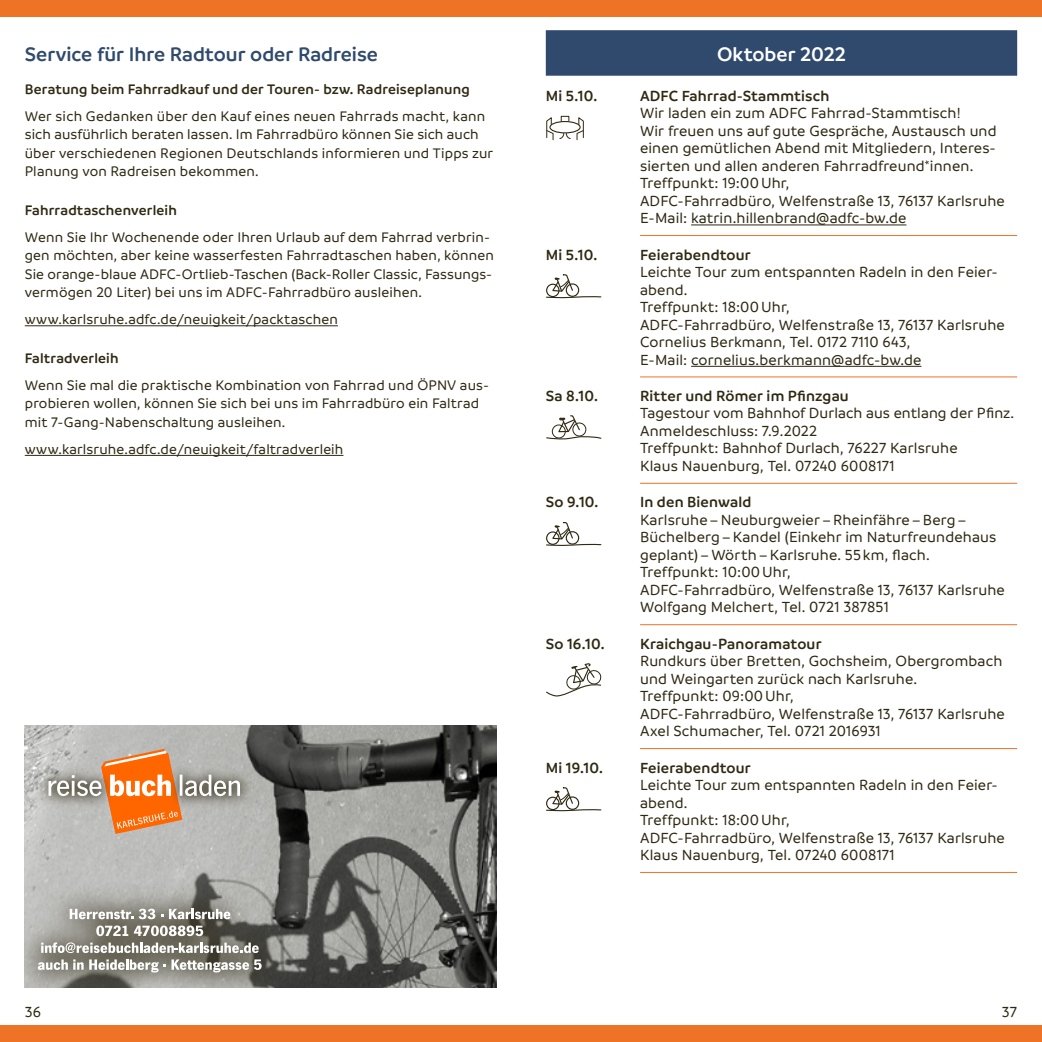
<style>
.page{position:relative;width:1042px;height:1042px;background:#fff}
.page>*{position:absolute;margin:0;border:0;box-sizing:border-box;transform-origin:0 0}
.t1{font:600 21px "Branding";color:#2f4a6d}
.t2{font:600 21px "Branding";color:#fff}
.t3{font:500 15.75px/17.5px "Branding";letter-spacing:.01em;color:#2f2912}
.t4{font:600 15.75px "Branding";letter-spacing:.01em;color:#2f2912}
.t5{font:500 14.88px/18.4px "Branding";letter-spacing:.01em;color:#2f2912}
.t6{font:600 14.88px "Branding";letter-spacing:.015em;color:#2f2912}
</style>
<div class="page">
<div style="left:0;top:0;width:1042px;height:16px;background:#ee7326"></div>
<div style="left:0;top:1025px;width:1042px;height:17px;background:#ee7326"></div>
<hr style="left:25px;top:325px;width:313px;height:1px;background:#2f2912">
<hr style="left:25px;top:455px;width:318px;height:1px;background:#2f2912">
<div style="left:546px;top:30px;width:471px;height:46px;background:#2f4a6d"></div>
<hr style="left:640px;top:235px;width:377px;height:1px;background:#ee7326">
<hr style="left:691px;top:225px;width:215px;height:1px;background:#2f2912">
<hr style="left:640px;top:376px;width:377px;height:1px;background:#ee7326">
<hr style="left:691px;top:366px;width:230px;height:1px;background:#2f2912">
<hr style="left:640px;top:483px;width:377px;height:1px;background:#ee7326">
<hr style="left:640px;top:624px;width:377px;height:1px;background:#ee7326">
<hr style="left:640px;top:748px;width:377px;height:1px;background:#ee7326">
<hr style="left:640px;top:872px;width:377px;height:1px;background:#ee7326">
<svg style="left:546px;top:115px;width:38px;height:26px"></svg>
<div style="left:550px;top:122px;width:30px;height:11px;background:#fff;border-radius:50%"></div>
<div style="left:549px;top:121px;width:32px;height:12px;border:1px solid #2f2912;border-radius:50%"></div>
<svg style="left:546px;top:274px;width:55px;height:25px"></svg>
<svg style="left:546px;top:415px;width:55px;height:25px"></svg>
<svg style="left:546px;top:522px;width:55px;height:24px"></svg>
<svg style="left:546px;top:663px;width:55px;height:33px"></svg>
<svg style="left:546px;top:787px;width:55px;height:25px"></svg>
<img style="left:25px;top:725px;width:471px;height:262px">
<img style="left:25px;top:881px;width:264px;height:106px">
<img style="left:35px;top:761px;width:218px;height:48px">
<svg style="left:48px;top:749px;width:192px;height:85px;background:#cba488"></svg>
<svg style="left:70px;top:909px;width:63px;height:10px"></svg>
<svg style="left:139px;top:908px;width:16px;height:11px"></svg>
<svg style="left:169px;top:909px;width:61px;height:10px"></svg>
<svg style="left:96px;top:925px;width:32px;height:11px"></svg>
<svg style="left:134px;top:925px;width:69px;height:11px"></svg>
<svg style="left:41px;top:942px;width:218px;height:11px"></svg>
<svg style="left:38px;top:959px;width:224px;height:13px"></svg>
<h1 class="t1" style="left:25px;top:42px;width:355px">Service für Ihre Radtour oder Radreise</h1>
<p class="t6" style="left:25px;top:81px;width:446px">Beratung beim Fahrradkauf und der Touren- bzw. Radreiseplanung</p>
<p class="t5" style="left:25px;top:107px;width:470px">Wer sich Gedanken über den Kauf eines neuen Fahrrads macht, kann sich ausführlich beraten lassen. Im Fahrradbüro können Sie sich auch über verschiedenen Regionen Deutschlands informieren und Tipps zur Planung von Radreisen bekommen.</p>
<p class="t6" style="left:25px;top:202px;width:154px">Fahrradtaschenverleih</p>
<p class="t5" style="left:25px;top:228px;width:471px">Wenn Sie Ihr Wochenende oder Ihren Urlaub auf dem Fahrrad verbrin&shy;gen möchten, aber keine wasserfesten Fahrradtaschen haben, können Sie orange-blaue ADFC-Ortlieb-Taschen (Back-Roller Classic, Fassungs&shy;vermögen 20 Liter) bei uns im ADFC-Fahrradbüro ausleihen.</p>
<p class="t5" style="left:25px;top:310px;width:315px">www.karlsruhe.adfc.de/neuigkeit/packtaschen</p>
<p class="t6" style="left:25px;top:350px;width:95px">Faltradverleih</p>
<p class="t5" style="left:25px;top:376px;width:466px">Wenn Sie mal die praktische Kombination von Fahrrad und ÖPNV aus&shy;probieren wollen, können Sie sich bei uns im Fahrradbüro ein Faltrad mit 7-Gang-Nabenschaltung ausleihen.</p>
<p class="t5" style="left:25px;top:440px;width:320px">www.karlsruhe.adfc.de/neuigkeit/faltradverleih</p>
<h1 class="t2" style="left:717px;top:42px;width:130px">Oktober 2022</h1>
<p class="t4" style="left:546px;top:87px;width:53px">Mi 5.10.</p>
<p class="t4" style="left:640px;top:87px;width:191px">ADFC Fahrrad-Stammtisch</p>
<p class="t3" style="left:640px;top:104px;width:366px">Wir laden ein zum ADFC Fahrrad-Stammtisch!<br>Wir freuen uns auf gute Gespräche, Austausch und einen gemütlichen Abend mit Mitgliedern, Interes&shy;sierten und allen anderen Fahrradfreund*innen.<br>Treffpunkt: 19:00Uhr,<br>ADFC-Fahrradbüro, Welfenstraße 13, 76137 Karlsruhe E-Mail: katrin.hillenbrand@adfc-bw.de</p>
<p class="t4" style="left:546px;top:246px;width:53px">Mi 5.10.</p>
<p class="t4" style="left:640px;top:246px;width:112px">Feierabendtour</p>
<p class="t3" style="left:640px;top:263px;width:366px">Leichte Tour zum entspannten Radeln in den Feier&shy;abend.<br>Treffpunkt: 18:00Uhr,<br>ADFC-Fahrradbüro, Welfenstraße 13, 76137 Karlsruhe Cornelius Berkmann, Tel. 0172 7110 643,<br>E-Mail: cornelius.berkmann@adfc-bw.de</p>
<p class="t4" style="left:546px;top:387px;width:54px">Sa 8.10.</p>
<p class="t4" style="left:640px;top:387px;width:210px">Ritter und Römer im Pfinzgau</p>
<p class="t3" style="left:640px;top:405px;width:376px">Tagestour vom Bahnhof Durlach aus entlang der Pfinz.<br>Anmeldeschluss: 7.9.2022<br>Treffpunkt: Bahnhof Durlach, 76227 Karlsruhe<br>Klaus Nauenburg, Tel. 07240 6008171</p>
<p class="t4" style="left:546px;top:493px;width:54px">So 9.10.</p>
<p class="t4" style="left:640px;top:493px;width:113px">In den Bienwald</p>
<p class="t3" style="left:640px;top:511px;width:366px">Karlsruhe–Neuburgweier–Rheinfähre–Berg– Büchelberg–Kandel (Einkehr im Naturfreundehaus geplant)–Wörth–Karlsruhe. 55km, flach.<br>Treffpunkt: 10:00Uhr,<br>ADFC-Fahrradbüro, Welfenstraße 13, 76137 Karlsruhe Wolfgang Melchert, Tel. 0721 387851</p>
<p class="t4" style="left:546px;top:635px;width:60px">So 16.10.</p>
<p class="t4" style="left:640px;top:635px;width:183px">Kraichgau-Panoramatour</p>
<p class="t3" style="left:640px;top:652px;width:366px">Rundkurs über Bretten, Gochsheim, Obergrombach und Weingarten zurück nach Karlsruhe.<br>Treffpunkt: 09:00Uhr,<br>ADFC-Fahrradbüro, Welfenstraße 13, 76137 Karlsruhe Axel Schumacher, Tel. 0721 2016931</p>
<p class="t4" style="left:546px;top:759px;width:59px">Mi 19.10.</p>
<p class="t4" style="left:640px;top:759px;width:112px">Feierabendtour</p>
<p class="t3" style="left:640px;top:776px;width:366px">Leichte Tour zum entspannten Radeln in den Feier&shy;abend.<br>Treffpunkt: 18:00Uhr,<br>ADFC-Fahrradbüro, Welfenstraße 13, 76137 Karlsruhe Klaus Nauenburg, Tel. 07240 6008171</p>
<p class="t3" style="left:25px;top:1003px;width:18px">36</p>
<p class="t3" style="left:1002px;top:1003px;width:17px">37</p>
</div>
